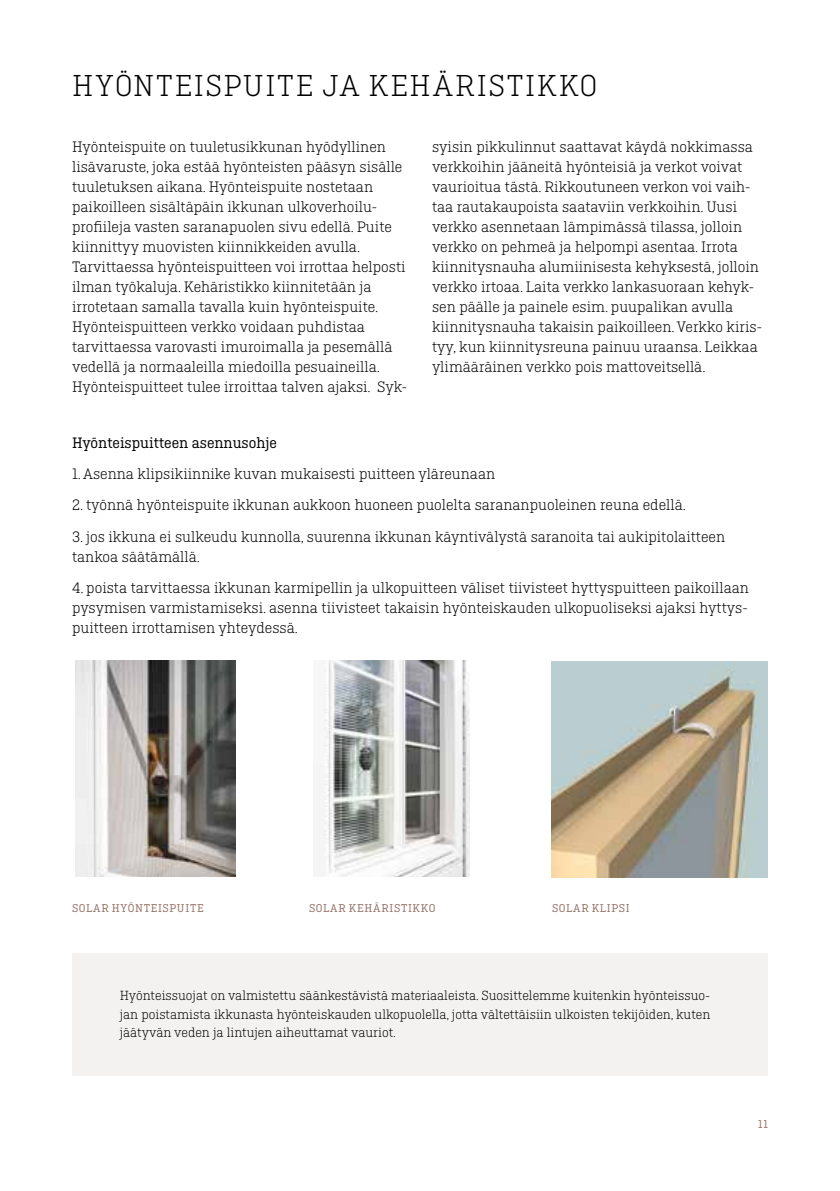
<style>
.page{position:relative;width:840px;height:1191px;background:#fff}
.page>*{position:absolute;margin:0;border:0;box-sizing:border-box;transform-origin:0 0}
.t1{font:300 32px "Ciutadella Slab";letter-spacing:.05em;color:#000}
.t2{font:300 16px/20px "Ciutadella Slab";color:#000}
.t3{font:16px "Ciutadella Slab";color:#000}
.t4{font:300 14px/18.6px "Ciutadella Slab";color:#000;text-align:justify}
.t5{font:12px "Ciutadella Slab";letter-spacing:.06em;color:#947267}
</style>
<div class="page">
<div style="left:72px;top:952px;width:695px;height:123px;background:#f4f2f1"></div>
<img style="left:75px;top:660px;width:160px;height:216px">
<img style="left:324px;top:660px;width:145px;height:216px">
<img style="left:551px;top:661px;width:216px;height:216px">
<h1 class="t1" style="left:72px;top:68px;width:527px">HYÖNTEISPUITE JA KEHÄRISTIKKO</h1>
<p class="t2" style="left:72px;top:137px;width:337px">Hyönteispuite on tuuletusikkunan hyödyllinen lisävaruste, joka estää hyönteisten pääsyn sisälle tuuletuksen aikana. Hyönteispuite nostetaan paikoilleen sisältäpäin ikkunan ulkoverhoilu&shy;profiileja vasten saranapuolen sivu edellä. Puite kiinnittyy muovisten kiinnikkeiden avulla.<br>Tarvittaessa hyönteispuitteen voi irrottaa helposti ilman työkaluja. Kehäristikko kiinnitetään ja irrotetaan samalla tavalla kuin hyönteispuite.<br>Hyönteispuitteen verkko voidaan puhdistaa tarvittaessa varovasti imuroimalla ja pesemällä vedellä ja normaaleilla miedoilla pesuaineilla.<br>Hyönteispuitteet tulee irroittaa talven ajaksi. Syk-</p>
<p class="t2" style="left:432px;top:137px;width:332px">syisin pikkulinnut saattavat käydä nokkimassa verkkoihin jääneitä hyönteisiä ja verkot voivat vaurioitua tästä. Rikkoutuneen verkon voi vaih&shy;taa rautakaupoista saataviin verkkoihin. Uusi verkko asennetaan lämpimässä tilassa, jolloin verkko on pehmeä ja helpompi asentaa. Irrota kiinnitysnauha alumiinisesta kehyksestä, jolloin verkko irtoaa. Laita verkko lankasuoraan kehyk&shy;sen päälle ja painele esim. puupalikan avulla kiinnitysnauha takaisin paikoilleen. Verkko kiris&shy;tyy, kun kiinnitysreuna painuu uraansa. Leikkaa ylimääräinen verkko pois mattoveitsellä.</p>
<p class="t3" style="left:72px;top:433px;width:206px">Hyönteispuitteen asennusohje</p>
<p class="t2" style="left:72px;top:464px;width:424px">1. Asenna klipsikiinnike kuvan mukaisesti puitteen yläreunaan</p>
<p class="t2" style="left:72px;top:495px;width:615px">2. työnnä hyönteispuite ikkunan aukkoon huoneen puolelta sarananpuoleinen reuna edellä.</p>
<p class="t2" style="left:72px;top:526px;width:654px">3. jos ikkuna ei sulkeudu kunnolla, suurenna ikkunan käyntivälystä saranoita tai aukipitolaitteen tankoa säätämällä.</p>
<p class="t2" style="left:72px;top:578px;width:678px;text-align:justify">4. poista tarvittaessa ikkunan karmipellin ja ulkopuitteen väliset tiivisteet hyttyspuitteen paikoillaan pysymisen varmistamiseksi. asenna tiivisteet takaisin hyönteiskauden ulkopuoliseksi ajaksi hyttys&shy;puitteen irrottamisen yhteydessä.</p>
<p class="t5" style="left:72px;top:902px;width:133px">SOLAR HYÖNTEISPUITE</p>
<p class="t5" style="left:309px;top:902px;width:128px">SOLAR KEHÄRISTIKKO</p>
<p class="t5" style="left:551px;top:902px;width:79px">SOLAR KLIPSI</p>
<p class="t4" style="left:120px;top:986px;width:591px">Hyönteissuojat on valmistettu säänkestävistä materiaaleista. Suosittelemme kuitenkin hyönteissuo&shy;jan poistamista ikkunasta hyönteiskauden ulkopuolella, jotta vältettäisiin ulkoisten tekijöiden, kuten jäätyvän veden ja lintujen aiheuttamat vauriot.</p>
<p class="t5" style="left:757px;top:1118px;width:11px">11</p>
</div>
